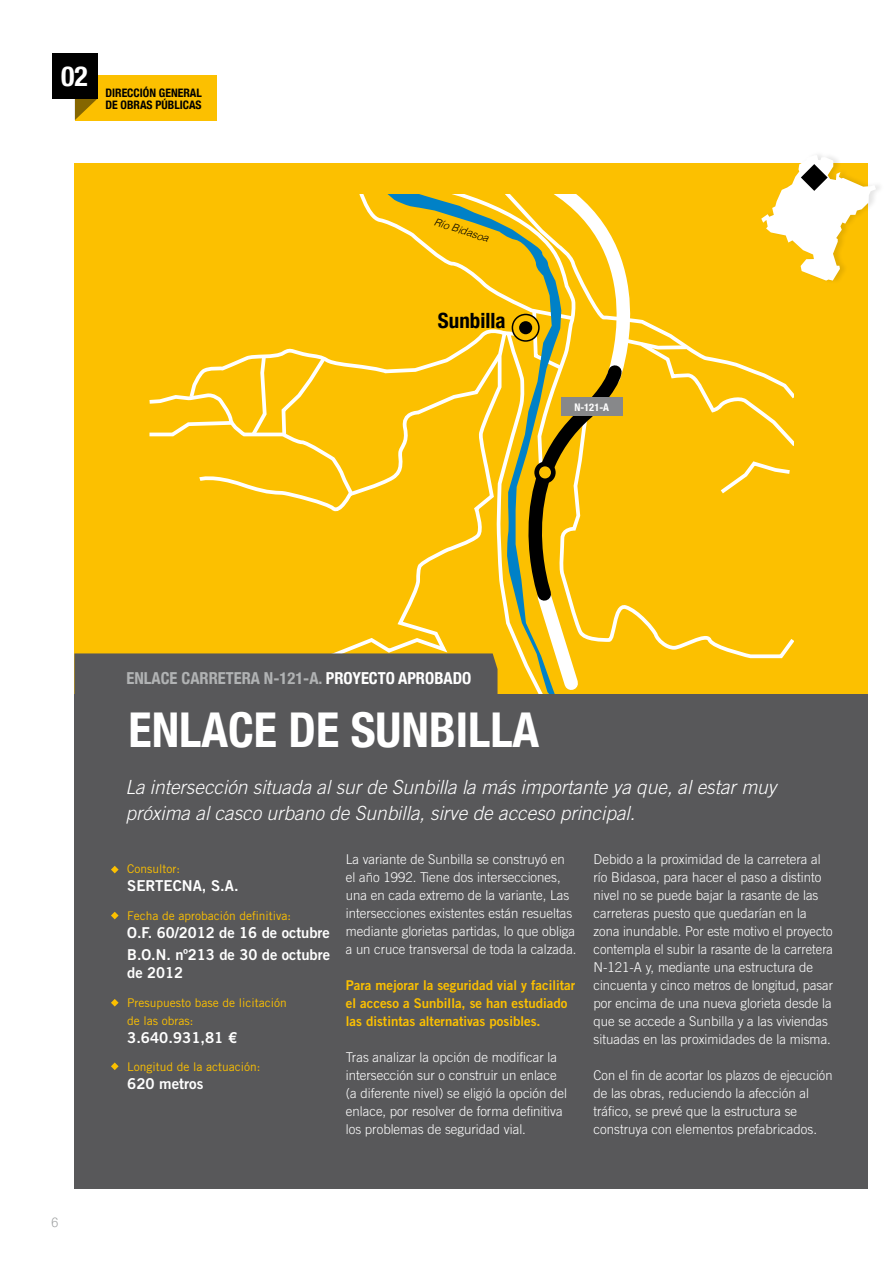
<style>
.page{position:relative;width:893px;height:1263px;background:#fff}
.page>*{position:absolute;margin:0;border:0;box-sizing:border-box;transform-origin:0 0}
.t1{font:700 condensed 48px "Helvetica Neue";color:#fff}
.t2{font:700 condensed 27.75px "Helvetica Neue";color:#fff}
.t3{font:700 condensed 21px "Helvetica Neue";color:#000}
.t4{font:italic 300 19.5px/25.5px "Trade Gothic LT Std";color:#fff}
.t5{font:700 condensed 16.5px "Helvetica Neue";color:#b1b3b4}
.t6{font:15px/22.2px "Trade Gothic LT Std Bd 2";color:#fff}
.t7{font:300 13.5px/18px "Trade Gothic LT Std";color:#fff}
.t8{font:13.5px/18px "Trade Gothic LT Std Bd 2";color:#fcc000}
.t9{font:300 13.5px "Helvetica Neue";color:#9c9e9f;scale:.9 1}
.t10{font:12px/18px "Trade Gothic LT Std";color:#fcc000}
.t11{font:700 condensed 11.7px/12px "Helvetica Neue";color:#000}
.t12{font:italic 300 10.5px "Helvetica";color:#000}
.t13{font:700 condensed 10.5px "Helvetica Neue";color:#fff}
.s1{color:#fff}
</style>
<div class="page">
<div style="left:75px;top:75px;width:141px;height:45px;background:#fcc000"></div>
<svg style="left:75px;top:99px;width:22px;height:21px"></svg>
<div style="left:52px;top:54px;width:45px;height:45px;background:#000"></div>
<div style="left:74px;top:694px;width:793px;height:494px;background:#58585a"></div>
<svg style="left:111px;top:866px;width:8px;height:7px"></svg>
<svg style="left:111px;top:912px;width:8px;height:7px"></svg>
<svg style="left:111px;top:999px;width:8px;height:7px"></svg>
<svg style="left:111px;top:1062px;width:8px;height:8px"></svg>
<svg style="left:74px;top:155px;width:802px;height:542px;background:#efbd1b"></svg>
<h2 class="t2" style="left:61px;top:59px;width:28px">02</h2>
<p class="t11" style="left:105px;top:86px;width:98px">DIRECCIÓN GENERAL<br>DE OBRAS PÚBLICAS</p>
<p class="t12" style="left:436px;top:215px;width:58px;rotate:17deg">Río Bidasoa</p>
<h3 class="t3" style="left:438px;top:308px;width:69px">Sunbilla</h3>
<p class="t13" style="left:574px;top:401px;width:36px">N-121-A</p>
<p class="t9" style="left:51px;top:1214px;width:9px">6</p>
<p class="t5" style="left:126px;top:668px;width:346px">ENLACE CARRETERA N-121-A. <span class="s1">PROYECTO APROBADO</span></p>
<h1 class="t1" style="left:129px;top:701px;width:412px">ENLACE DE SUNBILLA</h1>
<h3 class="t4" style="left:125px;top:775px;width:652px">La intersección situada al sur de Sunbilla la más importante ya que, al estar muy próxima al casco urbano de Sunbilla, sirve de acceso principal.</h3>
<p class="t10" style="left:127px;top:859px;width:54px">Consultor:</p>
<p class="t6" style="left:127px;top:874px;width:113px">SERTECNA, S.A.</p>
<p class="t10" style="left:127px;top:906px;width:166px">Fecha de aprobación definitiva:</p>
<p class="t6" style="left:127px;top:921px;width:204px">O.F. 60/2012 de 16 de octubre<br>B.O.N. nº213 de 30 de octubre</p>
<p class="t6" style="left:127px;top:961px;width:57px">de 2012</p>
<p class="t10" style="left:127px;top:993px;width:161px">Presupuesto base de licitación de las obras:</p>
<p class="t6" style="left:127px;top:1026px;width:111px">3.640.931,81 €</p>
<p class="t10" style="left:127px;top:1058px;width:135px">Longitud de la actuación:</p>
<p class="t6" style="left:127px;top:1072px;width:78px">620 metros</p>
<p class="t7" style="left:346px;top:850px;width:232px">La variante de Sunbilla se construyó en el año 1992. Tiene dos intersecciones, una en cada extremo de la variante, Las intersecciones existentes están resueltas mediante glorietas partidas, lo que obliga a un cruce transversal de toda la calzada.</p>
<p class="t8" style="left:346px;top:976px;width:231px">Para mejorar la seguridad vial y facilitar el acceso a Sunbilla, se han estudiado las distintas alternativas posibles.</p>
<p class="t7" style="left:346px;top:1048px;width:223px">Tras analizar la opción de modificar la intersección sur o construir un enlace (a diferente nivel) se eligió la opción del enlace, por resolver de forma definitiva los problemas de seguridad vial.</p>
<p class="t7" style="left:594px;top:850px;width:241px">Debido a la proximidad de la carretera al río Bidasoa, para hacer el paso a distinto nivel no se puede bajar la rasante de las carreteras puesto que quedarían en la zona inundable. Por este motivo el proyecto contempla el subir la rasante de la carretera N-121-A y, mediante una estructura de cincuenta y cinco metros de longitud, pasar por encima de una nueva glorieta desde la que se accede a Sunbilla y a las viviendas situadas en las proximidades de la misma.</p>
<p class="t7" style="left:594px;top:1066px;width:240px">Con el fin de acortar los plazos de ejecución de las obras, reduciendo la afección al tráfico, se prevé que la estructura se construya con elementos prefabricados.</p>
</div>
